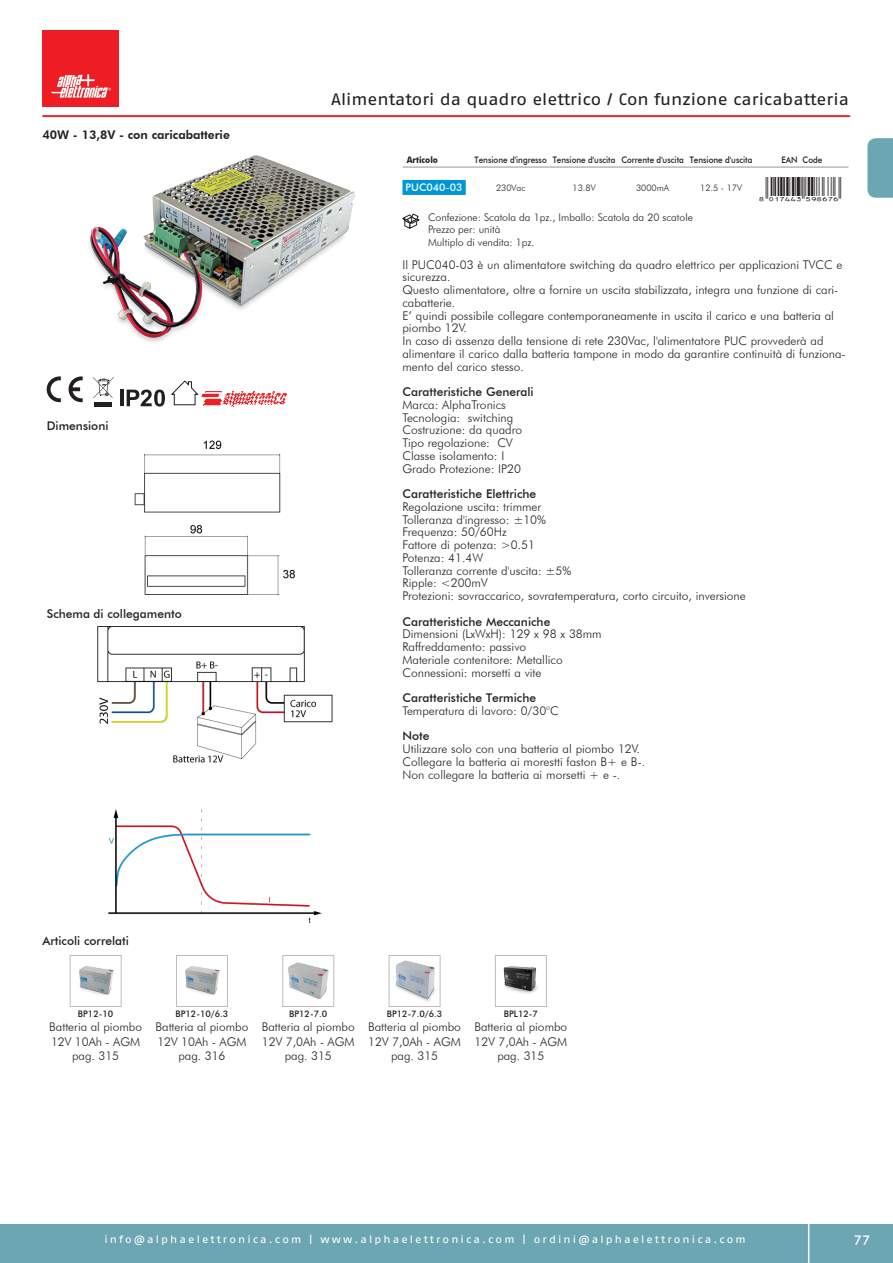
<style>
.page{position:relative;width:893px;height:1263px;background:#fff}
.page>*{position:absolute;margin:0;border:0;box-sizing:border-box;transform-origin:0 0}
.t1{font:16.5px "Fago Ex Lf";color:#231f20}
.t2{font:500 13.5px "Futura BT";color:#fff}
.Normale{font:300 12px/12.8px "Futura BT";color:#231f20}
.t3{font:500 12px "Futura BT";color:#231f20}
.t4{font:800 12px "Futura BT";color:#231f20}
.t5{font:300 10.5px/12.6px "Futura BT";color:#231f20}
.t6{font:10.5px "Fago Ex Lf";letter-spacing:.2em;color:#fff}
.Articolo{font:500 10.5px "Futura BT";color:#fff}
.t7{font:500 9px "Futura BT";color:#231f20;scale:.9 1}
.t8{font:500 9px "Futura BT";color:#231f20}
.t9{font:300 9px "Futura BT";color:#231f20}
.t10{font:700 9px "Futura BT";color:#231f20;scale:.9 1}
.s1{font-weight:500}
</style>
<div class="page">
<div style="left:0;top:1224px;width:893px;height:39px;background:#6ba6b2"></div>
<hr style="left:808px;top:1224px;width:1px;height:39px;background:#fff">
<div style="left:43px;top:30px;width:76px;height:76px;background:#ee1d23"></div>
<svg style="left:51px;top:74px;width:60px;height:24px"></svg>
<hr style="left:43px;top:116px;width:807px;height:1px;background:#ee1d23">
<svg style="left:867px;top:138px;width:26px;height:60px;background:#71a9b5"></svg>
<hr style="left:43px;top:115px;width:806px;height:1px;background:#ee1d23">
<img style="left:90px;top:155px;width:265px;height:187px">
<svg style="left:47px;top:376px;width:14px;height:26px"></svg>
<svg style="left:69px;top:376px;width:14px;height:26px"></svg>
<svg style="left:93px;top:377px;width:21px;height:21px"></svg>
<div style="left:95px;top:402px;width:17px;height:5px;background:#231f20"></div>
<hr style="left:120px;top:390px;width:3px;height:16px;background:#231f20">
<svg style="left:127px;top:390px;width:38px;height:17px"></svg>
<svg style="left:171px;top:380px;width:116px;height:27px"></svg>
<img style="left:135px;top:440px;width:160px;height:155px">
<img style="left:98px;top:627px;width:234px;height:136px">
<img style="left:108px;top:809px;width:214px;height:114px">
<img style="left:79px;top:966px;width:35px;height:29px">
<div style="left:70px;top:955px;width:51px;height:52px;border:1px solid #bcbdc0"></div>
<img style="left:185px;top:966px;width:35px;height:29px">
<div style="left:176px;top:955px;width:52px;height:52px;border:1px solid #bcbdc0"></div>
<img style="left:288px;top:962px;width:41px;height:37px">
<div style="left:283px;top:955px;width:51px;height:52px;border:1px solid #bcbdc0"></div>
<img style="left:395px;top:961px;width:41px;height:40px">
<div style="left:389px;top:955px;width:51px;height:52px;border:1px solid #bcbdc0"></div>
<img style="left:503px;top:966px;width:35px;height:28px">
<div style="left:495px;top:955px;width:52px;height:52px;border:1px solid #bcbdc0"></div>
<svg style="left:402px;top:213px;width:17px;height:15px"></svg>
<svg style="left:402px;top:167px;width:446px;height:28px"></svg>
<p class="t4" style="left:43px;top:127px;width:189px">40W - 13,8V - con caricabatterie</p>
<p class="t3" style="left:47px;top:419px;width:63px">Dimensioni</p>
<p class="t3" style="left:47px;top:607px;width:136px">Schema di collegamento</p>
<h1 class="t1" style="left:331px;top:89px;width:519px">Alimentatori da quadro elettrico / Con funzione caricabatteria</h1>
<p class="t10" style="left:407px;top:154px;width:36px">Articolo</p>
<p class="t7" style="left:475px;top:154px;width:82px">Tensione d'ingresso</p>
<p class="t7" style="left:553px;top:154px;width:71px">Tensione d'uscita</p>
<p class="t7" style="left:621px;top:154px;width:71px">Corrente d'uscita</p>
<p class="t7" style="left:690px;top:154px;width:71px">Tensione d'uscita</p>
<p class="t7" style="left:781px;top:154px;width:47px">EAN Code</p>
<p class="Articolo" style="left:406px;top:181px;width:58px">PUC040-03</p>
<p class="t9" style="left:496px;top:182px;width:31px">230Vac</p>
<p class="t9" style="left:573px;top:182px;width:25px">13.8V</p>
<p class="t9" style="left:636px;top:182px;width:35px">3000mA</p>
<p class="t9" style="left:700px;top:182px;width:43px">12.5 - 17V</p>
<p class="t5" style="left:428px;top:211px;width:267px">Confezione: Scatola da 1pz., Imballo: Scatola da 20 scatole<br>Prezzo per: unità<br>Multiplo di vendita: 1pz.</p>
<p class="Normale" style="left:402px;top:258px;width:445px">Il PUC040-03 è un alimentatore switching da quadro elettrico per applicazioni TVCC e sicurezza.<br>Questo alimentatore, oltre a fornire un uscita stabilizzata, integra una funzione di cari‑ cabatterie.<br>E’ quindi possibile collegare contemporaneamente in uscita il carico e una batteria al piombo 12V.<br>In caso di assenza della tensione di rete 230Vac, l'alimentatore PUC provvederà ad alimentare il carico dalla batteria tampone in modo da garantire continuità di funziona‑ mento del carico stesso.</p>
<p class="Normale" style="left:402px;top:385px;width:133px"><span class="s1">Caratteristiche Generali<br></span>Marca: AlphaTronics<br>Tecnologia: switching<br>Costruzione: da quadro<br>Tipo regolazione: CV<br>Classe isolamento: I<br>Grado Protezione: IP20</p>
<p class="Normale" style="left:402px;top:487px;width:345px"><span class="s1">Caratteristiche Elettriche<br></span>Regolazione uscita: trimmer<br>Tolleranza d'ingresso: ±10%<br>Frequenza: 50/60Hz<br>Fattore di potenza: &gt;0.51<br>Potenza: 41.4W<br>Tolleranza corrente d'uscita: ±5%<br>Ripple: &lt;200mV<br>Protezioni: sovraccarico, sovratemperatura, corto circuito, inversione</p>
<p class="Normale" style="left:402px;top:615px;width:201px"><span class="s1">Caratteristiche Meccaniche<br></span>Dimensioni (LxWxH): 129 x 98 x 38mm<br>Raffreddamento: passivo<br>Materiale contenitore: Metallico<br>Connessioni: morsetti a vite</p>
<p class="Normale" style="left:402px;top:691px;width:158px"><span class="s1">Caratteristiche Termiche<br></span>Temperatura di lavoro: 0/30°C</p>
<p class="Normale" style="left:402px;top:729px;width:244px"><span class="s1">Note<br></span>Utilizzare solo con una batteria al piombo 12V.<br>Collegare la batteria ai morestti faston B+ e B-.<br>Non collegare la batteria ai morsetti + e -.</p>
<p class="t3" style="left:43px;top:933px;width:88px">Articoli correlati</p>
<p class="t8" style="left:78px;top:1008px;width:37px">BP12-10</p>
<p class="Normale" style="left:49px;top:1020px;width:94px;line-height:14.4px;text-align:center">Batteria al piombo<br>12V 10Ah - AGM pag. 315</p>
<p class="t8" style="left:176px;top:1008px;width:54px">BP12-10/6.3</p>
<p class="Normale" style="left:156px;top:1020px;width:94px;line-height:14.4px;text-align:center">Batteria al piombo<br>12V 10Ah - AGM pag. 316</p>
<p class="t8" style="left:289px;top:1008px;width:40px">BP12-7.0</p>
<p class="Normale" style="left:262px;top:1020px;width:94px;line-height:14.4px;text-align:center">Batteria al piombo<br>12V 7,0Ah - AGM pag. 315</p>
<p class="t8" style="left:387px;top:1008px;width:57px">BP12-7.0/6.3</p>
<p class="Normale" style="left:368px;top:1020px;width:94px;line-height:14.4px;text-align:center">Batteria al piombo<br>12V 7,0Ah - AGM pag. 315</p>
<p class="t8" style="left:504px;top:1008px;width:36px">BPL12-7</p>
<p class="Normale" style="left:474px;top:1020px;width:94px;line-height:14.4px;text-align:center">Batteria al piombo<br>12V 7,0Ah - AGM pag. 315</p>
<p class="t6" style="left:104px;top:1233px;width:643px">info@alphaelettronica.com | www.alphaelettronica.com | ordini@alphaelettronica.com</p>
<p class="t2" style="left:854px;top:1232px;width:18px">77</p>
</div>
